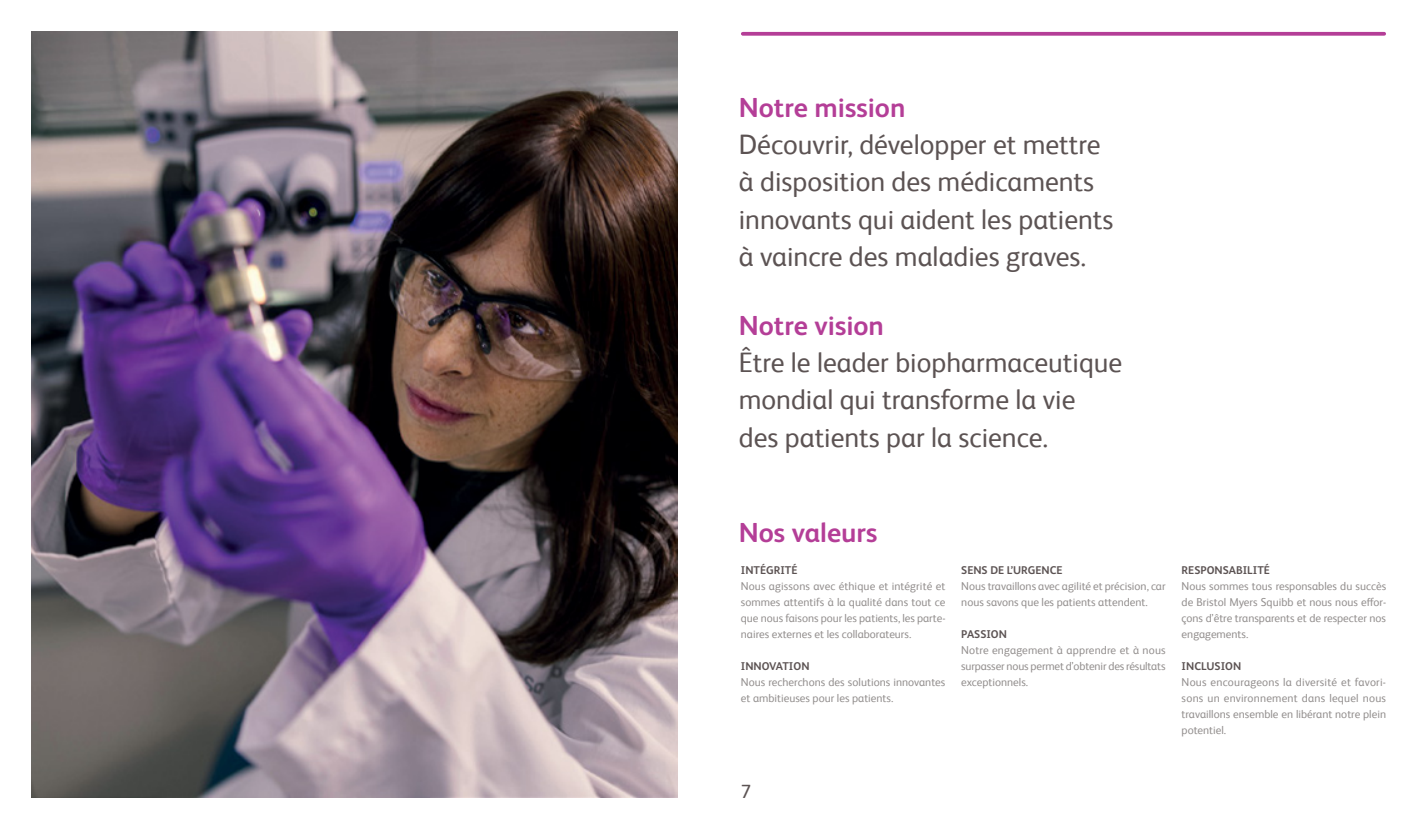
<style>
.page{position:relative;width:1418px;height:830px;background:#fff}
.page>*{position:absolute;margin:0;border:0;box-sizing:border-box;transform-origin:0 0}
.t1{font:27.5px/37.1px "BMS Humanity";color:#5c5353}
.t2{font:700 27.5px "BMS Humanity";color:#b43e97}
.t3{font:18.75px "BMS Humanity";color:#5c5353}
.t4{font:11.25px/16px "BMS Humanity";color:#938f8e;text-align:justify}
.t5{font:700 11.25px "BMS Humanity";color:#5c5353}
</style>
<div class="page">
<img style="left:32px;top:32px;width:645px;height:765px">
<svg style="left:742px;top:32px;width:642px;height:4px;background:#ba4d9f"></svg>
<h1 class="t2" style="left:739px;top:88px;width:168px">Notre mission</h1>
<h1 class="t1" style="left:739px;top:124px;width:376px">Découvrir, développer et mettre à disposition des médicaments innovants qui aident les patients à vaincre des maladies graves.</h1>
<h1 class="t2" style="left:739px;top:306px;width:147px">Notre vision</h1>
<h1 class="t1" style="left:739px;top:342px;width:385px">Être le leader biopharmaceutique mondial qui transforme la vie<br>des patients par la science.</h1>
<h1 class="t2" style="left:739px;top:513px;width:140px">Nos valeurs</h1>
<p class="t5" style="left:741px;top:562px;width:58px">INTÉGRITÉ</p>
<p class="t4" style="left:741px;top:577px;width:206px">Nous agissons avec éthique et intégrité et sommes attentifs à la qualité dans tout ce que nous faisons pour les patients, les parte&shy;naires externes et les collaborateurs.</p>
<p class="t5" style="left:741px;top:658px;width:70px">INNOVATION</p>
<p class="t4" style="left:741px;top:673px;width:206px">Nous recherchons des solutions innovantes et ambitieuses pour les patients.</p>
<p class="t5" style="left:961px;top:562px;width:103px">SENS DE L’URGENCE</p>
<p class="t4" style="left:961px;top:577px;width:206px">Nous travaillons avec agilité et précision, car nous savons que les patients attendent.</p>
<p class="t5" style="left:961px;top:626px;width:47px">PASSION</p>
<p class="t4" style="left:961px;top:641px;width:206px">Notre engagement à apprendre et à nous surpasser nous permet d’obtenir des résultats exceptionnels.</p>
<p class="t5" style="left:1181px;top:562px;width:90px">RESPONSABILITÉ</p>
<p class="t4" style="left:1181px;top:577px;width:206px">Nous sommes tous responsables du succès de Bristol Myers Squibb et nous nous effor&shy;çons d’être transparents et de respecter nos engagements.</p>
<p class="t5" style="left:1181px;top:658px;width:61px">INCLUSION</p>
<p class="t4" style="left:1181px;top:673px;width:206px">Nous encourageons la diversité et favori&shy;sons un environnement dans lequel nous travaillons ensemble en libérant notre plein potentiel.</p>
<h2 class="t3" style="left:741px;top:777px;width:12px">7</h2>
</div>
